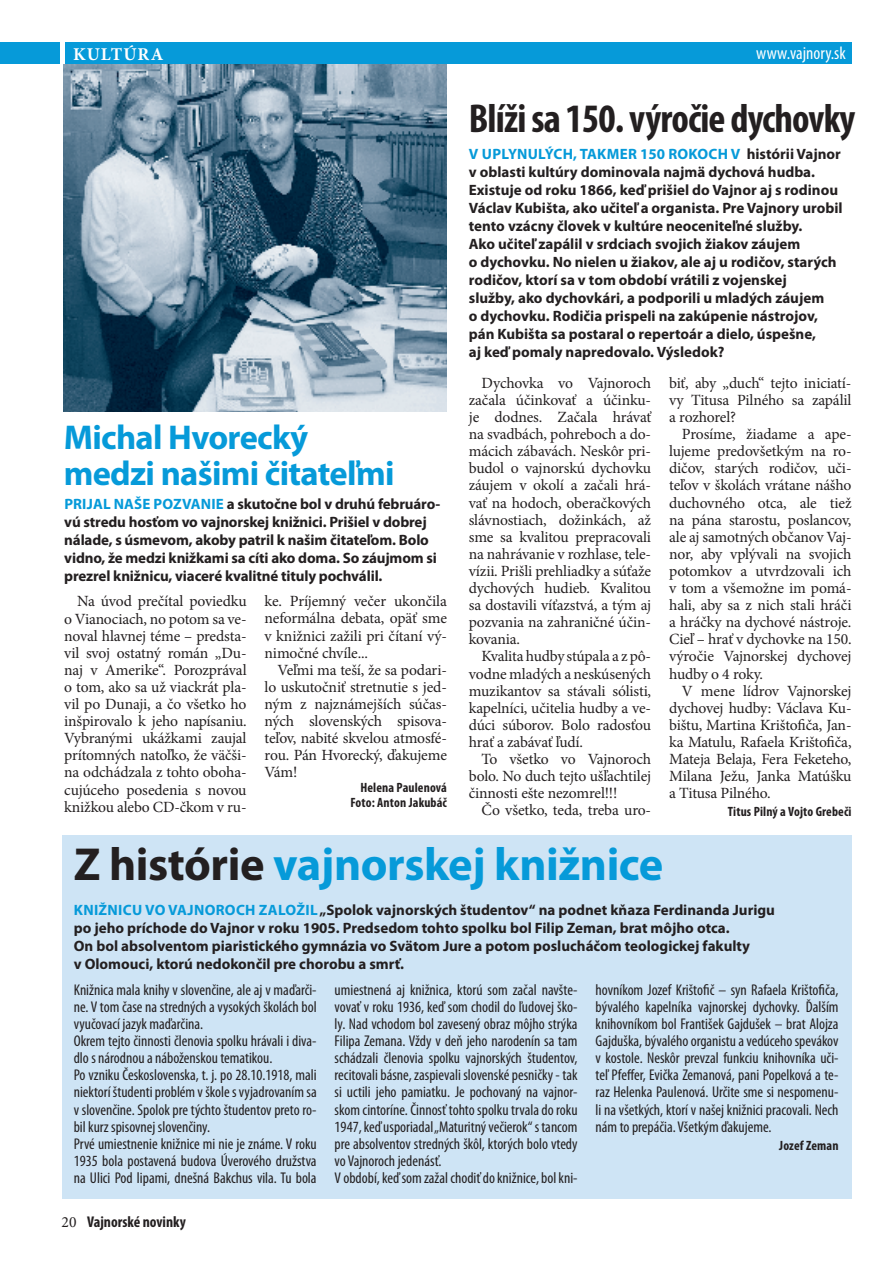
<style>
.page{position:relative;width:893px;height:1263px;background:#fff}
.page>*{position:absolute;margin:0;border:0;box-sizing:border-box;transform-origin:0 0}
.t1{font:700 46.5px "Myriad Pro";letter-spacing:-.01em;color:#069ad9}
.t2{font:700 condensed 40.5px "Myriad Pro";letter-spacing:-.02em;color:#231f20}
.t3{font:700 34.5px/36px "Myriad Pro";letter-spacing:-.02em;color:#069ad9}
.t4{font:condensed 18px "Myriad Pro";color:#fff}
.t5{font:700 18px "Minion Pro";letter-spacing:.06em;color:#fff}
.t6{font:15.6px/17.1px "Minion Pro";letter-spacing:-.015em;color:#231f20;text-align:justify}
.t7{font:condensed 15.6px/17.1px "Myriad Pro";color:#231f20}
.t8{font:700 condensed 15.6px "Myriad Pro";color:#231f20}
.t9{font:700 15px/18px "Myriad Pro";color:#231f20}
.t10{font:700 condensed 13.5px/15px "Myriad Pro";letter-spacing:.01em;color:#231f20;text-align:right}
.s1{color:#069ad9}
.s2{color:#231f20}
.s3{font-family:"Minion Pro";font-weight:400;font-stretch:normal}
</style>
<div class="page">
<img style="left:64px;top:64px;width:383px;height:348px">
<div style="left:65px;top:43px;width:786px;height:21px;background:#069ad9"></div>
<div style="left:0;top:43px;width:59px;height:21px;background:#069ad9"></div>
<div style="left:62px;top:836px;width:790px;height:363px;background:#cee4f5"></div>
<p class="t5" style="left:73px;top:42px;width:92px">KULTÚRA</p>
<p class="t4" style="left:756px;top:42px;width:91px">www.vajnory.sk</p>
<h3 class="t3" style="left:64px;top:418px;width:332px">Michal Hvorecký medzi našimi čitateľmi</h3>
<p class="t9" style="left:64px;top:494px;width:378px"><span class="s1">Prijal naše pozvanie</span> a skutočne bol v druhú februáro&shy;vú stredu hosťom vo vajnorskej knižnici. Prišiel v dobrej nálade, s úsmevom, akoby patril k našim čitateľom. Bolo vidno, že medzi knižkami sa cíti ako doma. So záujmom si prezrel knižnicu, viaceré kvalitné tituly pochválil.</p>
<p class="t6" style="left:64px;top:593px;width:184px;text-indent:13px">Na úvod prečítal poviedku o Vianociach, no potom sa ve&shy;noval hlavnej téme – predsta&shy;vil svoj ostatný román „Du&shy;naj v Amerike“. Porozprával o tom, ako sa už viackrát pla&shy;vil po Dunaji, a čo všetko ho inšpirovalo k jeho napísaniu.<br>Vybranými ukážkami zaujal prítomných natoľko, že väčši&shy;na odchádzala z tohto oboha&shy;cujúceho posedenia s novou knižkou alebo CD-čkom v ru-</p>
<p class="t6" style="left:265px;top:593px;width:184px">ke. Príjemný večer ukončila neformálna debata, opäť sme v knižnici zažili pri čítaní vý&shy;nimočné chvíle...</p>
<p class="t6" style="left:265px;top:661px;width:184px;text-indent:13px">Veľmi ma teší, že sa podari&shy;lo uskutočniť stretnutie s jed&shy;ným z najznámejších súčas&shy;ných slovenských spisova&shy;teľov, nabité skvelou atmosfé&shy;rou. Pán Hvorecký, ďakujeme Vám!</p>
<p class="t10" style="left:350px;top:780px;width:98px">Helena Paulenová<br>Foto: Anton Jakubáč</p>
<h2 class="t2" style="left:469px;top:94px;width:388px">Blíži sa 150. výročie dychovky</h2>
<p class="t9" style="left:469px;top:145px;width:375px"><span class="s1">V uplynulých, takmer 150 rokoch v</span> histórii Vajnor v oblasti kultúry dominovala najmä dychová hudba.<br>Existuje od roku 1866, keď prišiel do Vajnor aj s rodinou Václav Kubišta, ako učiteľ a organista. Pre Vajnory urobil tento vzácny človek v kultúre neoceniteľné služby.<br>Ako učiteľ zapálil v srdciach svojich žiakov záujem<br>o dychovku. No nielen u žiakov, ale aj u rodičov, starých rodičov, ktorí sa v tom období vrátili z vojenskej<br>služby, ako dychovkári, a podporili u mladých záujem<br>o dychovku. Rodičia prispeli na zakúpenie nástrojov, pán Kubišta sa postaral o repertoár a dielo, úspešne,<br>aj keď pomaly napredovalo. Výsledok?</p>
<p class="t6" style="left:469px;top:374px;width:184px;text-indent:13px">Dychovka vo Vajnoroch začala účinkovať a účinku&shy;je dodnes. Začala hrávať na svadbách, pohreboch a do&shy;mácich zábavách. Neskôr pri&shy;budol o vajnorskú dychovku záujem v okolí a začali hrá&shy;vať na hodoch, oberačkových slávnostiach, dožinkách, až sme sa kvalitou prepracovali na nahrávanie v rozhlase, tele&shy;vízii. Prišli prehliadky a súťaže dychových hudieb. Kvalitou sa dostavili víťazstvá, a tým aj pozvania na zahraničné účin&shy;kovania.</p>
<p class="t6" style="left:469px;top:648px;width:184px;text-indent:13px">Kvalita hudby stúpala a z pô&shy;vodne mladých a neskúsených muzikantov sa stávali sólisti, kapelníci, učitelia hudby a ve&shy;dúci súborov. Bolo radosťou hrať a zabávať ľudí.</p>
<p class="t6" style="left:469px;top:751px;width:184px;text-indent:13px">To všetko vo Vajnoroch bolo. No duch tejto ušľachtilej činnosti ešte nezomrel!!!</p>
<p class="t6" style="left:482px;top:802px;width:171px">Čo všetko, teda, treba uro-</p>
<p class="t6" style="left:669px;top:374px;width:184px">biť, aby „duch“ tejto iniciatí&shy;vy Titusa Pilného sa zapálil a rozhorel?</p>
<p class="t6" style="left:669px;top:426px;width:184px;text-indent:13px">Prosíme, žiadame a ape&shy;lujeme predovšetkým na ro&shy;dičov, starých rodičov, uči&shy;teľov v školách vrátane nášho duchovného otca, ale tiež na pána starostu, poslancov, ale aj samotných občanov Vaj&shy;nor, aby vplývali na svojich potomkov a utvrdzovali ich v tom a všemožne im pomá&shy;hali, aby sa z nich stali hráči a hráčky na dychové nástroje.<br>Cieľ – hrať v dychovke na 150. výročie Vajnorskej dychovej hudby o 4 roky.</p>
<p class="t6" style="left:669px;top:682px;width:184px;text-indent:13px">V mene lídrov Vajnorskej dychovej hudby: Václava Ku&shy;bištu, Martina Krištofiča, Jan&shy;ka Matulu, Rafaela Krištofiča, Mateja Belaja, Fera Feketeho, Milana Ježu, Janka Matúšku a Titusa Pilného.</p>
<p class="t10" style="left:728px;top:804px;width:125px">Titus Pilný a Vojto Grebeči</p>
<h1 class="t1" style="left:74px;top:834px;width:591px"><span class="s2">Z histórie</span> vajnorskej knižnice</h1>
<p class="t9" style="left:74px;top:901px;width:703px"><span class="s1">Knižnicu vo Vajnoroch založil</span> „Spolok vajnorských študentov“ na podnet kňaza Ferdinanda Jurigu po jeho príchode do Vajnor v roku 1905. Predsedom tohto spolku bol Filip Zeman, brat môjho otca.<br>On bol absolventom piaristického gymnázia vo Svätom Jure a potom poslucháčom teologickej fakulty<br>v Olomouci, ktorú nedokončil pre chorobu a smrť.</p>
<p class="t7" style="left:74px;top:981px;width:244px">Knižnica mala knihy v slovenčine, ale aj v maďarči&shy;ne. V tom čase na stredných a vysokých školách bol vyučovací jazyk maďarčina.<br>Okrem tejto činnosti členovia spolku hrávali i diva&shy;dlo s národnou a náboženskou tematikou.<br>Po vzniku Československa, t. j. po 28.10.1918, mali niektorí študenti problém v škole s vyjadrovaním sa v slovenčine. Spolok pre týchto študentov preto ro&shy;bil kurz spisovnej slovenčiny.<br>Prvé umiestnenie knižnice mi nie je známe. V roku 1935 bola postavená budova Úverového družstva na Ulici Pod lipami, dnešná Bakchus vila. Tu bola</p>
<p class="t7" style="left:335px;top:981px;width:244px">umiestnená aj knižnica, ktorú som začal navšte&shy;vovať v roku 1936, keď som chodil do ľudovej ško&shy;ly. Nad vchodom bol zavesený obraz môjho strýka Filipa Zemana. Vždy v deň jeho narodenín sa tam schádzali členovia spolku vajnorských študentov, recitovali básne, zaspievali slovenské pesničky - tak si uctili jeho pamiatku. Je pochovaný na vajnor&shy;skom cintoríne. Činnosť tohto spolku trvala do roku 1947, keď usporiadal „Maturitný večierok“ s tancom pre absolventov stredných škôl, ktorých bolo vtedy vo Vajnoroch jedenásť.<br>V období, keď som zažal chodiť do knižnice, bol kni-</p>
<p class="t7" style="left:596px;top:981px;width:244px;text-align:justify">hovníkom Jozef Krištofič – syn Rafaela Krištofiča, bývalého kapelníka vajnorskej dychovky. Ďalším knihovníkom bol František Gajdušek – brat Alojza Gajduška, bývalého organistu a vedúceho spevákov v kostole. Neskôr prevzal funkciu knihovníka uči&shy;teľ Pfeffer, Evička Zemanová, pani Popelková a te&shy;raz Helenka Paulenová. Určite sme si nespomenu&shy;li na všetkých, ktorí v našej knižnici pracovali. Nech nám to prepáčia. Všetkým ďakujeme.</p>
<p class="t10" style="left:779px;top:1137px;width:61px">Jozef Zeman</p>
<p class="t8" style="left:62px;top:1212px;width:126px"><span class="s3">20</span> Vajnorské novinky</p>
</div>
